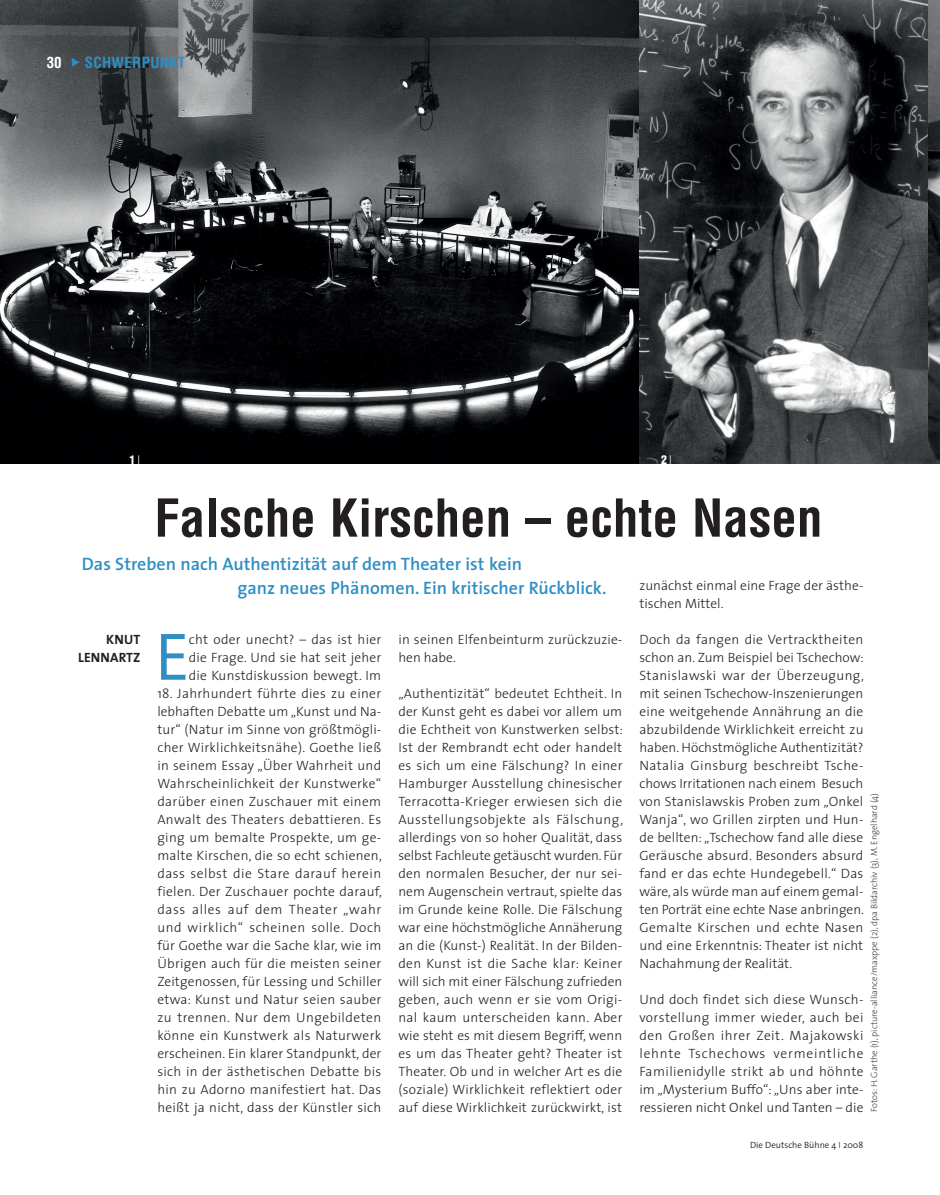
<style>
.page{position:relative;width:940px;height:1195px;background:#fff}
.page>*{position:absolute;margin:0;border:0;box-sizing:border-box;transform-origin:0 0}
.t1{font:condensed 63.9px "Helvetica Neue LT Std";color:#2f8fc4}
.t2{font:700 condensed 51px "Helvetica LT Std";color:#231f20}
.t3{font:600 18px/24px "The Sans";color:#2f8fc4}
.t4{font:700 condensed 15px "Helvetica LT Std";letter-spacing:.02em;color:#2f8fc4}
.t5{font:300 13.5px/18px "The Sans";letter-spacing:.01em;color:#231f20;text-align:justify}
.t6{font:700 13.5px/18px "The Sans";letter-spacing:.01em;color:#231f20;text-align:right}
.t7{font:900 condensed 11.7px "Helvetica";color:#fff}
.t8{font:200 9px "The Sans";color:#231f20}
.t9{font:300 9px "The Sans";color:#231f20}
.s1{color:#fff}
.s2{font-family:"The Sans";font-weight:200;font-stretch:normal;font-size:12.75px}
.s3{font-style:inherit}
</style>
<div class="page">
<svg style="left:0;top:0;width:639px;height:464px;background:#3a3c3e"></svg>
<svg style="left:639px;top:0;width:288px;height:464px;background:#525557"></svg>
<p class="t4" style="left:47px;top:53px;width:140px"><span class="s1">30</span> ◆ SCHWERPUNKT</p>
<p class="t7" style="left:130px;top:452px;width:12px">1 <span class="s2">I</span></p>
<p class="t7" style="left:661px;top:452px;width:12px">2 <span class="s2">I</span></p>
<h2 class="t2" style="left:154px;top:486px;width:669px">Falsche Kirschen – echte Nasen</h2>
<h3 class="t3" style="left:237px;top:551px;width:370px;text-indent:-156px">Das Streben nach Authentizität auf dem Theater ist kein<br>ganz neues Phänomen. Ein kritischer Rückblick.</h3>
<p class="t6" style="left:78px;top:630px;width:64px">KNUT<br>LENNARTZ</p>
<h1 class="t1" style="left:157px;top:620px;width:31px">E</h1>
<p class="t5" style="left:189px;top:630px;width:194px">cht oder unecht? – das ist hier die Frage. Und sie hat seit jeher die Kunstdiskussion bewegt. Im</p>
<p class="t5" style="left:157px;top:684px;width:226px">18. Jahrhundert führte dies zu einer lebhaften Debatte um „Kunst und Na&shy;tur“ (Natur im Sinne von größtmögli&shy;cher Wirklichkeitsnähe). Goethe ließ in seinem Essay „Über Wahrheit und Wahrscheinlichkeit der Kunstwerke“ darüber einen Zuschauer mit einem Anwalt des Theaters debattieren. Es ging um bemalte Prospekte, um ge&shy;malte Kirschen, die so echt schienen, dass selbst die Stare darauf herein fielen. Der Zuschauer pochte darauf, dass alles auf dem Theater „wahr und wirklich“ scheinen solle. Doch für Goethe war die Sache klar, wie im Übrigen auch für die meisten seiner Zeitgenossen, für Lessing und Schiller etwa: Kunst und Natur seien sauber zu trennen. Nur dem Ungebildeten könne ein Kunstwerk als Naturwerk erscheinen. Ein klarer Standpunkt, der sich in der ästhetischen Debatte bis hin zu Adorno manifestiert hat. Das heißt ja nicht, dass der Künstler sich</p>
<p class="t5" style="left:398px;top:630px;width:225px">in seinen Elfenbeinturm zurückzuzie&shy;hen habe.</p>
<p class="t5" style="left:398px;top:684px;width:226px">„Authentizität“ bedeutet Echtheit. In der Kunst geht es dabei vor allem um die Echtheit von Kunstwerken selbst:<br>Ist der Rembrandt echt oder handelt es sich um eine Fälschung? In einer Hamburger Ausstellung chinesischer Terracotta-Krieger erwiesen sich die Ausstellungsobjekte als Fälschung, allerdings von so hoher Qualität, dass selbst Fachleute getäuscht wurden. Für den normalen Besucher, der nur sei&shy;nem Augenschein vertraut, spielte das im Grunde keine Rolle. Die Fälschung war eine höchstmögliche Annäherung an die (Kunst-) Realität. In der Bilden&shy;den Kunst ist die Sache klar: Keiner will sich mit einer Fälschung zufrieden geben, auch wenn er sie vom Origi&shy;nal kaum unterscheiden kann. Aber wie steht es mit diesem Begriff, wenn es um das Theater geht? Theater ist Theater. Ob und in welcher Art es die (soziale) Wirklichkeit reflektiert oder auf diese Wirklichkeit zurückwirkt, ist</p>
<p class="t5" style="left:639px;top:576px;width:225px">zunächst einmal eine Frage der ästhe&shy;tischen Mittel.</p>
<p class="t5" style="left:639px;top:630px;width:226px">Doch da fangen die Vertracktheiten schon an. Zum Beispiel bei Tschechow:<br>Stanislawski war der Überzeugung, mit seinen Tschechow-Inszenierungen eine weitgehende Annährung an die abzubildende Wirklichkeit erreicht zu haben. Höchstmögliche Authentizität?<br>Natalia Ginsburg beschreibt Tsche&shy;chows Irritationen nach einem Besuch von Stanislawskis Proben zum „Onkel Wanja“, wo Grillen zirpten und Hun&shy;de bellten: „Tschechow fand alle diese Geräusche absurd. Besonders absurd fand er das echte Hundegebell.“ Das wäre, als würde man auf einem gemal&shy;ten Porträt eine echte Nase anbringen.<br>Gemalte Kirschen und echte Nasen und eine Erkenntnis: Theater ist nicht Nachahmung der Realität.</p>
<p class="t5" style="left:639px;top:990px;width:226px">Und doch findet sich diese Wunsch&shy;vorstellung immer wieder, auch bei den Großen ihrer Zeit. Majakowski lehnte Tschechows vermeintliche Familienidylle strikt ab und höhnte im „Mysterium Buffo“: „Uns aber inte&shy;ressieren nicht Onkel und Tanten – die</p>
<p class="t8" style="left:866px;top:1112px;width:320px;rotate:-90deg">Fotos: H. Garthe (1), picture-alliance/maxppe (2), dpa Bildarchiv (3), M. Engelhard (4)</p>
<p class="t9" style="left:750px;top:1137px;width:115px">Die Deutsche Bühne 4 <span class="s3">I</span> 2008</p>
</div>
